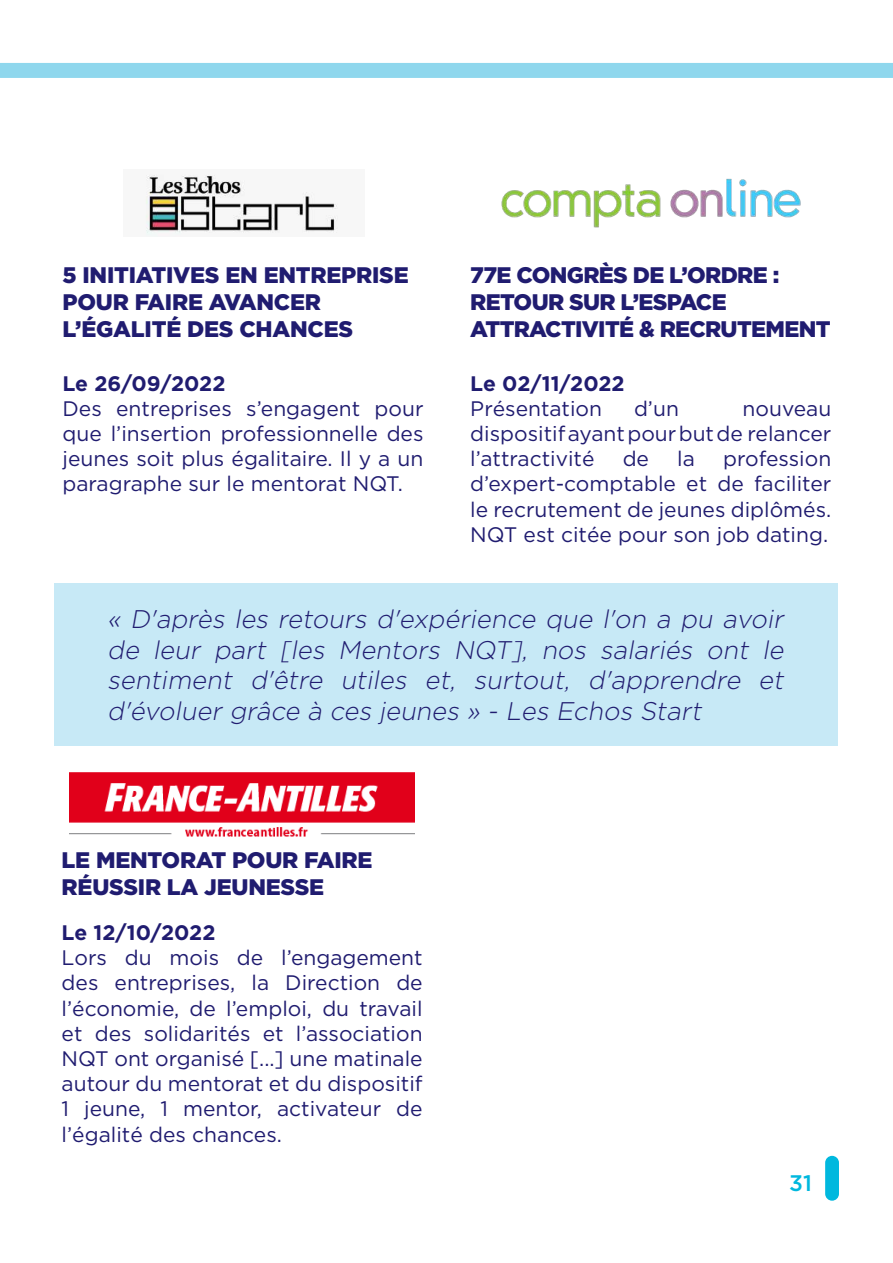
<style>
.page{position:relative;width:893px;height:1263px;background:#fff}
.page>*{position:absolute;margin:0;border:0;box-sizing:border-box;transform-origin:0 0}
.t1{font:italic 300 25.5px/30.6px "Gotham";color:#201c70;text-align:justify}
.t2{font:900 22.5px/27px "Gotham";letter-spacing:-.01em;color:#201c70}
.t3{font:900 22.5px/27px "Gotham";letter-spacing:-.03em;color:#201c70}
.t4{font:500 22.5px "Gotham";color:#00b8de}
.t5{font:21px/25.2px "Gotham";color:#201c70;text-align:justify}
.t6{font:700 21px "Gotham";color:#201c70}
</style>
<div class="page">
<div style="left:825px;top:1156px;width:14px;height:45px;background:#00b8de;border-radius:7px"></div>
<div style="left:54px;top:584px;width:784px;height:162px;background:#c7e9f6"></div>
<div style="left:0;top:63px;width:893px;height:15px;background:#8fd7ed"></div>
<img style="left:70px;top:772px;width:344px;height:65px">
<img style="left:145px;top:174px;width:193px;height:63px">
<img style="left:501px;top:178px;width:300px;height:50px">
<p class="t2" style="left:63px;top:260px;width:348px">5 INITIATIVES EN ENTREPRISE<br>POUR FAIRE AVANCER<br>L’ÉGALITÉ DES CHANCES</p>
<p class="t6" style="left:63px;top:369px;width:164px">Le 26/09/2022</p>
<p class="t5" style="left:63px;top:395px;width:363px">Des entreprises s’engagent pour que l’insertion professionnelle des jeunes soit plus égalitaire. Il y a un paragraphe sur le mentorat NQT.</p>
<p class="t3" style="left:470px;top:260px;width:362px">77E CONGRÈS DE L’ORDRE :<br>RETOUR SUR L’ESPACE<br>ATTRACTIVITÉ &amp; RECRUTEMENT</p>
<p class="t6" style="left:470px;top:369px;width:156px">Le 02/11/2022</p>
<p class="t5" style="left:470px;top:395px;width:133px">Présentation</p>
<p class="t5" style="left:634px;top:395px;width:46px">d’un</p>
<p class="t5" style="left:470px;top:395px;width:362px;text-indent:272px">nouveau dispositif ayant pour but de relancer l’attractivité</p>
<p class="t5" style="left:470px;top:446px;width:363px;text-indent:253px">profession d’expert-comptable et de faciliter le recrutement de jeunes diplômés.<br>NQT est citée pour son job dating.</p>
<p class="t5" style="left:623px;top:446px;width:28px">de</p>
<p class="t5" style="left:677px;top:446px;width:19px">la</p>
<p class="t1" style="left:107px;top:603px;width:683px">« D'après les retours d'expérience que l'on a pu avoir de leur part [les Mentors NQT], nos salariés ont le sentiment d'être utiles et, surtout, d'apprendre et d'évoluer grâce à ces jeunes » - Les Echos Start</p>
<p class="t2" style="left:62px;top:846px;width:312px">LE MENTORAT POUR FAIRE<br>RÉUSSIR LA JEUNESSE</p>
<p class="t6" style="left:62px;top:919px;width:155px">Le 12/10/2022</p>
<p class="t5" style="left:62px;top:945px;width:363px">Lors du mois de l’engagement des entreprises, la Direction de l’économie, de l’emploi, du travail et des solidarités et l’association NQT ont organisé [...] une matinale autour du mentorat et du dispositif 1 jeune, 1 mentor, activateur de l’égalité des chances.</p>
<p class="t4" style="left:789px;top:1169px;width:24px">31</p>
</div>
